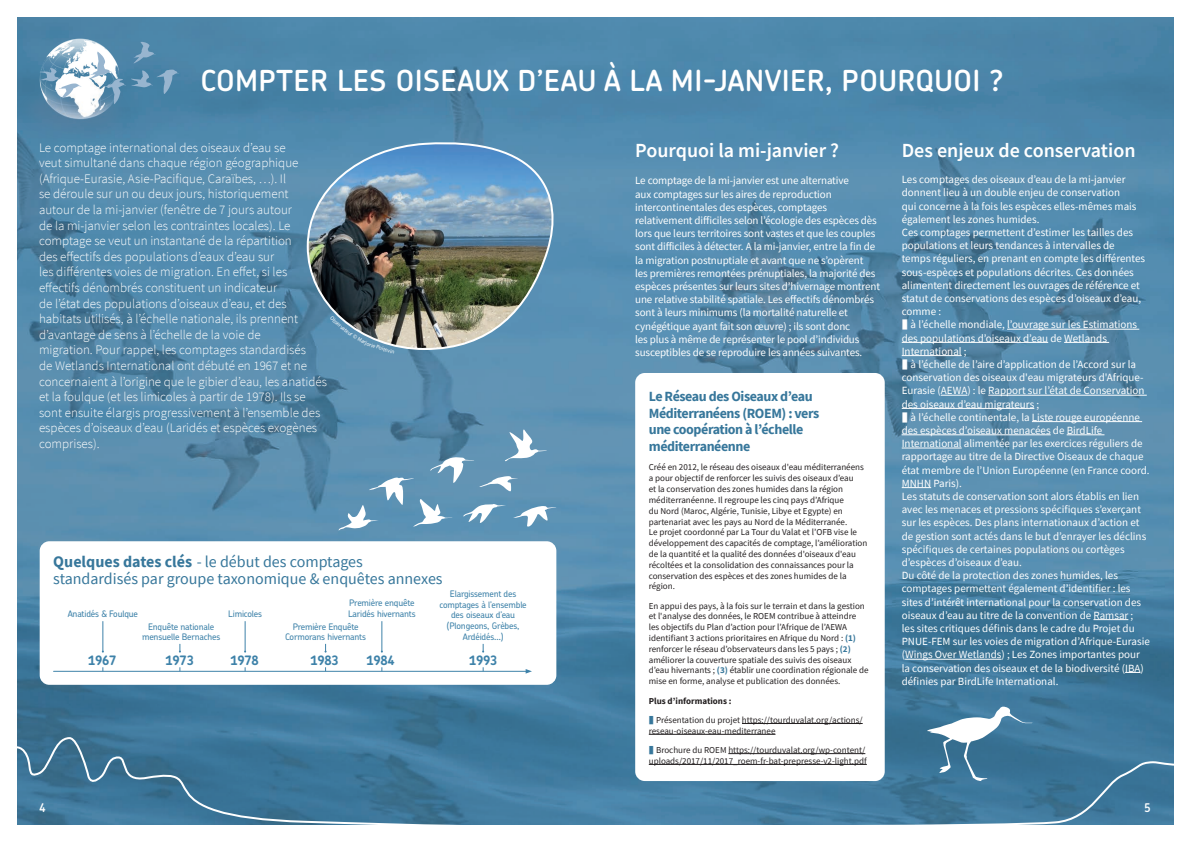
<style>
.page{position:relative;width:1191px;height:842px;background:#fff}
.page>*{position:absolute;margin:0;border:0;box-sizing:border-box;transform-origin:0 0}
.t1{font:600 29px "Chevin Pro";letter-spacing:.015em;color:#fff}
.t2{font:600 20px "Source Sans Pro";color:#fff}
.t3{font:16px/17.6px "Source Sans Pro";color:#37779b}
.t4{font:700 14px/16.8px "Source Sans Pro";letter-spacing:-.03em;color:#37779b}
.t5{font:300 13px/15.6px "Source Sans Pro";color:#fff}
.t6{font:700 13px "Chevin Pro";letter-spacing:-.02em;color:#3e82a9}
.t7{font:600 12px "Chevin Pro";color:#fff}
.t8{font:11px/13.2px "Source Sans Pro";color:#fff}
.t9{font:9px/10.8px "Source Sans Pro";color:#231f20}
.t10{font:500 9px/10.8px "Chevin Pro";letter-spacing:-.02em;color:#3e82a9;text-align:center}
.t11{font:700 9px "Source Sans Pro";color:#231f20}
.s1{font-weight:700;color:#37779b}
.s2{font-weight:700}
</style>
<div class="page">
<img style="left:17px;top:17px;width:1157px;height:720px">
<img style="left:17px;top:18px;width:144px;height:136px">
<svg style="left:39px;top:42px;width:141px;height:63px"></svg>
<svg style="left:17px;top:736px;width:618px;height:89px;background:#40799b"></svg>
<svg style="left:593px;top:737px;width:581px;height:88px;background:#437c9f"></svg>
<hr style="left:1007px;top:329px;width:132px;height:1px;background:#fff">
<hr style="left:901px;top:342px;width:147px;height:1px;background:#fff">
<hr style="left:1064px;top:342px;width:45px;height:1px;background:#fff">
<hr style="left:901px;top:355px;width:60px;height:1px;background:#fff">
<svg style="left:941px;top:395px;width:26px;height:1px"></svg>
<hr style="left:988px;top:395px;width:158px;height:1px;background:#fff">
<hr style="left:901px;top:408px;width:133px;height:1px;background:#fff">
<hr style="left:1032px;top:421px;width:110px;height:1px;background:#fff">
<hr style="left:901px;top:434px;width:149px;height:1px;background:#fff">
<hr style="left:1066px;top:434px;width:38px;height:1px;background:#fff">
<hr style="left:901px;top:448px;width:60px;height:1px;background:#fff">
<hr style="left:901px;top:487px;width:30px;height:1px;background:#fff">
<hr style="left:1093px;top:619px;width:35px;height:1px;background:#fff">
<hr style="left:905px;top:659px;width:96px;height:1px;background:#fff">
<svg style="left:1125px;top:672px;width:15px;height:1px"></svg>
<div style="left:635px;top:373px;width:249px;height:408px;background:#fff;border-radius:10px"></div>
<hr style="left:742px;top:723px;width:120px;height:1px;background:#231f20">
<hr style="left:649px;top:734px;width:126px;height:1px;background:#231f20">
<hr style="left:728px;top:753px;width:137px;height:1px;background:#231f20">
<hr style="left:649px;top:764px;width:218px;height:1px;background:#231f20">
<div style="left:40px;top:541px;width:516px;height:144px;background:#fff;border-radius:10px"></div>
<hr style="left:103px;top:621px;width:1px;height:31px;background:#3e82a9">
<hr style="left:54px;top:671px;width:473px;height:1px;background:#3e82a9">
<svg style="left:525px;top:669px;width:7px;height:5px"></svg>
<svg style="left:179px;top:644px;width:2px;height:9px"></svg>
<hr style="left:245px;top:621px;width:1px;height:31px;background:#3e82a9">
<hr style="left:381px;top:621px;width:1px;height:31px;background:#3e82a9">
<svg style="left:482px;top:644px;width:2px;height:9px"></svg>
<img style="left:306px;top:137px;width:261px;height:214px">
<svg style="left:926px;top:706px;width:107px;height:75px"></svg>
<svg style="left:338px;top:429px;width:220px;height:102px;background:#6d9cb9"></svg>
<svg style="left:902px;top:320px;width:5px;height:10px"></svg>
<svg style="left:902px;top:359px;width:5px;height:11px"></svg>
<svg style="left:902px;top:412px;width:5px;height:10px"></svg>
<svg style="left:330px;top:315px;width:64px;height:38px;background:#6b8897"></svg>
<h1 class="t1" style="left:201px;top:61px;width:804px">COMPTER LES OISEAUX D’EAU À LA MI-JANVIER, POURQUOI ?</h1>
<p class="t5" style="left:39px;top:139px;width:290px">Le comptage international des oiseaux d’eau se<br>veut simultané dans chaque région géographique (Afrique-Eurasie, Asie-Pacifique, Caraïbes, …). Il<br>se déroule sur un ou deux jours, historiquement<br>autour de la mi-janvier (fenêtre de 7 jours autour<br>de la mi-janvier selon les contraintes locales). Le comptage se veut un instantané de la répartition<br>des effectifs des populations d’eaux d’eau sur<br>les différentes voies de migration. En effet, si les effectifs dénombrés constituent un indicateur<br>de l’état des populations d’oiseaux d’eau, et des habitats utilisés, à l’échelle nationale, ils prennent d’avantage de sens à l’échelle de la voie de<br>migration. Pour rappel, les comptages standardisés<br>de Wetlands International ont débuté en 1967 et ne concernaient à l’origine que le gibier d’eau, les anatidés et la foulque (et les limicoles à partir de 1978). Ils se sont ensuite élargis progressivement à l’ensemble des espèces d’oiseaux d’eau (Laridés et espèces exogènes comprises).</p>
<h2 class="t2" style="left:635px;top:137px;width:205px">Pourquoi la mi-janvier ?</h2>
<p class="t8" style="left:635px;top:174px;width:246px">Le comptage de la mi-janvier est une alternative<br>aux comptages sur les aires de reproduction intercontinentales des espèces, comptages relativement difficiles selon l’écologie des espèces dès lors que leurs territoires sont vastes et que les couples sont difficiles à détecter. A la mi-janvier, entre la fin de la migration postnuptiale et avant que ne s’opèrent<br>les premières remontées prénuptiales, la majorité des espèces présentes sur leurs sites d’hivernage montrent une relative stabilité spatiale. Les effectifs dénombrés sont à leurs minimums (la mortalité naturelle et cynégétique ayant fait son œuvre) ; ils sont donc<br>les plus à même de représenter le pool d’individus susceptibles de se reproduire les années suivantes.</p>
<p class="t4" style="left:649px;top:387px;width:172px">Le Réseau des Oiseaux d’eau<br>Méditerranéens (ROEM) : vers une coopération à l’échelle méditerranéenne</p>
<p class="t9" style="left:649px;top:462px;width:220px">Créé en 2012, le réseau des oiseaux d'eau méditerranéens a pour objectif de renforcer les suivis des oiseaux d’eau<br>et la conservation des zones humides dans la région méditerranéenne. Il regroupe les cinq pays d’Afrique<br>du Nord (Maroc, Algérie, Tunisie, Libye et Egypte) en partenariat avec les pays au Nord de la Méditerranée.<br>Le projet coordonné par La Tour du Valat et l’OFB vise le développement des capacités de comptage, l’amélioration de la quantité et la qualité des données d'oiseaux d'eau récoltées et la consolidation des connaissances pour la conservation des espèces et des zones humides de la région.</p>
<p class="t9" style="left:649px;top:600px;width:221px">En appui des pays, à la fois sur le terrain et dans la gestion et l'analyse des données, le ROEM contribue à atteindre les objectifs du Plan d’action pour l’Afrique de l’AEWA identifiant 3 actions prioritaires en Afrique du Nord : <span class="s1">(1) </span>renforcer le réseau d’observateurs dans les 5 pays ; <span class="s1">(2) </span>améliorer la couverture spatiale des suivis des oiseaux d’eau hivernants ; <span class="s1">(3)</span> établir une coordination régionale de mise en forme, analyse et publication des données.</p>
<p class="t11" style="left:649px;top:694px;width:84px">Plus d’informations :</p>
<p class="t9" style="left:649px;top:714px;width:215px;text-indent:7px">Présentation du projet https://tourduvalat.org/actions/ reseau-oiseaux-eau-mediterranee</p>
<p class="t9" style="left:649px;top:744px;width:219px;text-align:right">Brochure du ROEM https://tourduvalat.org/wp-content/ uploads/2017/11/2017_roem-fr-bat-prepresse-v2-light.pdf</p>
<h3 class="t3" style="left:53px;top:553px;width:391px"><span class="s2">Quelques dates clés</span> - le début des comptages standardisés par groupe taxonomique &amp; enquêtes annexes</h3>
<p class="t10" style="left:68px;top:608px;width:72px">Anatidés &amp; Foulque</p>
<p class="t6" style="left:88px;top:652px;width:30px">1967</p>
<p class="t6" style="left:166px;top:652px;width:30px">1973</p>
<p class="t6" style="left:230px;top:652px;width:30px">1978</p>
<p class="t6" style="left:310px;top:652px;width:30px">1983</p>
<p class="t6" style="left:366px;top:652px;width:30px">1984</p>
<p class="t6" style="left:469px;top:652px;width:30px">1993</p>
<p class="t10" style="left:348px;top:597px;width:69px;text-align:left">Première enquête<br>Laridés hivernants</p>
<p class="t10" style="left:439px;top:588px;width:89px">Elargissement des comptages à l’ensemble des oiseaux d’eau (Plongeons, Grèbes,<br>Ardéidés…)</p>
<p class="t10" style="left:228px;top:608px;width:35px">Limicoles</p>
<p class="t10" style="left:285px;top:621px;width:83px">Première Enquête<br>Cormorans hivernants</p>
<p class="t10" style="left:142px;top:621px;width:80px">Enquête nationale mensuelle Bernaches</p>
<h2 class="t2" style="left:901px;top:137px;width:235px">Des enjeux de conservation</h2>
<p class="t8" style="left:901px;top:173px;width:245px">Les comptages des oiseaux d’eau de la mi-janvier donnent lieu à un double enjeu de conservation<br>qui concerne à la fois les espèces elles-mêmes mais également les zones humides.<br>Ces comptages permettent d’estimer les tailles des populations et leurs tendances à intervalles de temps réguliers, en prenant en compte les différentes sous-espèces et populations décrites. Ces données alimentent directement les ouvrages de référence et statut de conservations des espèces d’oiseaux d’eau, comme :</p>
<p class="t8" style="left:901px;top:318px;width:237px;text-indent:9px">à l’échelle mondiale, l’ouvrage sur les Estimations des populations d’oiseaux d’eau de Wetlands<br>International ;</p>
<p class="t8" style="left:901px;top:358px;width:244px;text-indent:9px">à l’échelle de l’aire d’application de l’Accord sur la conservation des oiseaux d'eau migrateurs d'Afrique-Eurasie (AEWA) : le Rapport sur l’état de Conservation des oiseaux d’eau migrateurs ;</p>
<p class="t8" style="left:901px;top:410px;width:250px;text-indent:9px">à l’échelle continentale, la Liste rouge européenne des espèces d’oiseaux menacées de BirdLife International alimentée par les exercices réguliers de rapportage au titre de la Directive Oiseaux de chaque état membre de l’Union Européenne (en France coord.<br>MNHN Paris).<br>Les statuts de conservation sont alors établis en lien avec les menaces et pressions spécifiques s’exerçant sur les espèces. Des plans internationaux d’action et de gestion sont actés dans le but d’enrayer les déclins spécifiques de certaines populations ou cortèges d’espèces d’oiseaux d’eau.<br>Du côté de la protection des zones humides, les comptages permettent également d’identifier : les sites d’intérêt international pour la conservation des oiseaux d’eau au titre de la convention de Ramsar ;<br>les sites critiques définis dans le cadre du Projet du PNUE-FEM sur les voies de migration d’Afrique-Eurasie (Wings Over Wetlands) ; Les Zones importantes pour la conservation des oiseaux et de la biodiversité (IBA) définies par BirdLife International.</p>
<p class="t7" style="left:39px;top:800px;width:8px">4</p>
<p class="t7" style="left:1144px;top:800px;width:8px">5</p>
</div>
